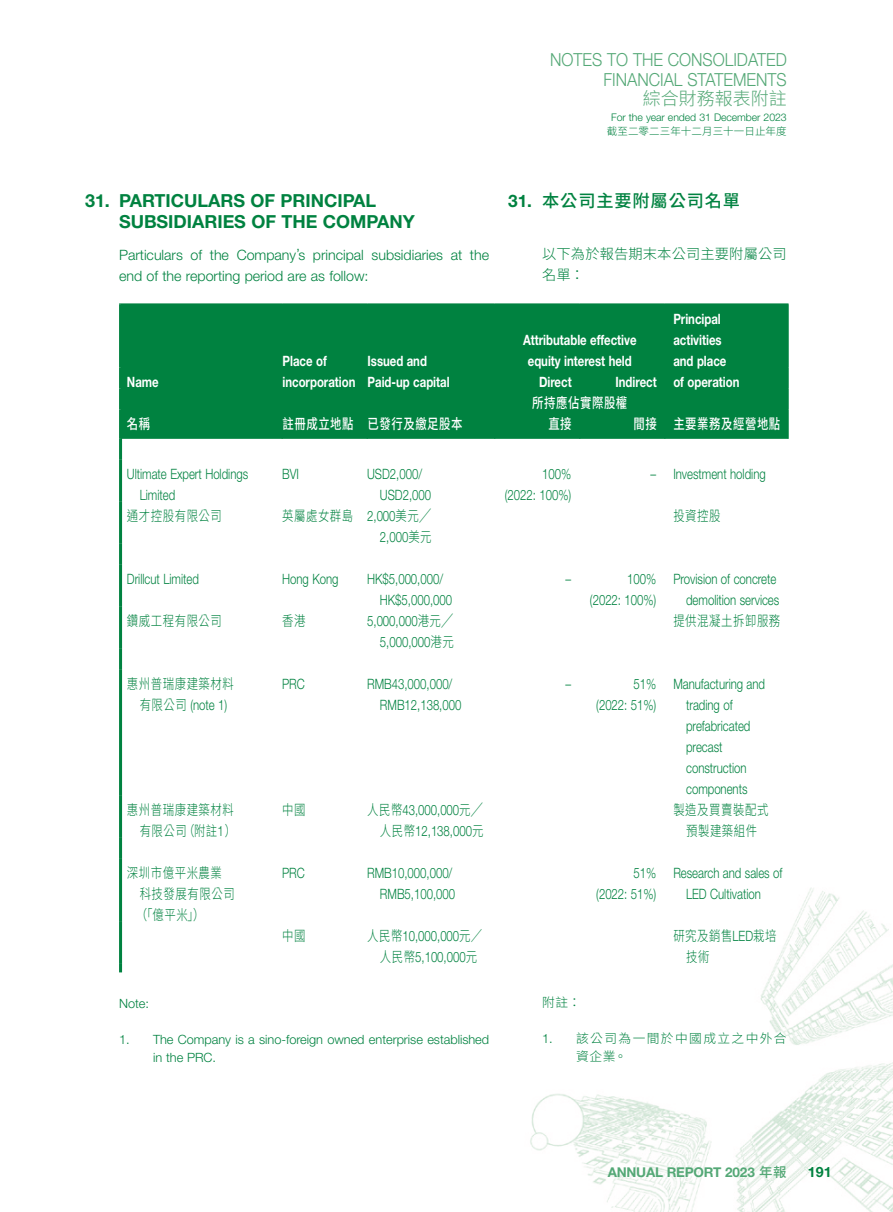
<style>
.page{position:relative;width:893px;height:1212px;background:#fff}
.page>*{position:absolute;margin:0;border:0;box-sizing:border-box;transform-origin:0 0}
.Heading_1{font:700 18px/21px "Helvetica Neue LT Std";color:#008240}
.t1{font:300 18px/20.2px "Helvetica Neue LT Std";color:#54a876;text-align:right;scale:.9 1}
.t2{font:300 18px "Source Han Sans TC";color:#54a876}
.C_Heading_1{font:500 17.25px "Source Han Sans TC";letter-spacing:.05em;color:#008240}
.Body_Text{font:300 14.25px/21px "Helvetica Neue LT Std";color:#008240;scale:.8 1}
.Body_Text-2{font:700 14.25px "Helvetica Neue LT Std";color:#fff;scale:.8 1}
.Body_Text-3{font:300 14.25px/21px "Source Han Sans TC";letter-spacing:.05em;color:#008240;text-align:center;scale:.8 1}
.Body_Text-4{font:300 14.25px/21px "Helvetica Neue LT Std";color:#008240}
.Body_Text-5{font:500 14.25px "Source Han Sans TC";letter-spacing:.05em;color:#fff;scale:.8 1}
.C_Body_Text{font:300 14.25px/21px "Source Han Sans TC";letter-spacing:.01em;color:#008240}
.t3{font:700 14.25px "Helvetica Neue LT Std";color:#008240}
.t4{font:700 13.5px "Helvetica Neue LT Std";letter-spacing:-.015em;color:#54a876}
.Notes{font:300 12.75px/18px "Helvetica Neue LT Std";color:#008240}
.C_Notes{font:300 12.75px/18px "Source Han Sans TC";letter-spacing:.11em;color:#008240}
.t5{font:300 10.5px "Helvetica Neue LT Std";letter-spacing:-.005em;color:#008240}
.t6{font:300 10.5px "Source Han Sans TC";letter-spacing:.01em;color:#008240}
.s1{font-family:"Helvetica Neue LT Std";font-weight:700}
.s2{font-family:"Source Han Sans TC"}
.s3{font-family:"Helvetica Neue LT Std"}
.s4{font-family:"Source Han Sans TC";font-weight:500}
</style>
<div class="page">
<img style="left:119px;top:303px;width:774px;height:909px">
<div style="left:122px;top:305px;width:666px;height:134px;background:#008240"></div>
<hr style="left:367px;top:304px;width:1px;height:63px;background:#008240">
<hr style="left:494px;top:304px;width:1px;height:63px;background:#008240">
<hr style="left:664px;top:304px;width:1px;height:63px;background:#008240">
<svg style="left:579px;top:367px;width:1px;height:21px"></svg>
<svg style="left:367px;top:367px;width:1px;height:42px"></svg>
<svg style="left:494px;top:367px;width:1px;height:42px"></svg>
<svg style="left:664px;top:367px;width:1px;height:42px"></svg>
<hr style="left:367px;top:409px;width:1px;height:30px;background:#008240">
<hr style="left:494px;top:409px;width:1px;height:30px;background:#008240">
<hr style="left:579px;top:409px;width:1px;height:30px;background:#008240">
<hr style="left:664px;top:409px;width:1px;height:30px;background:#008240">
<hr style="left:282px;top:304px;width:85px;height:1px;background:#008240">
<hr style="left:367px;top:304px;width:128px;height:1px;background:#008240">
<hr style="left:495px;top:304px;width:85px;height:1px;background:#008240">
<hr style="left:580px;top:304px;width:85px;height:1px;background:#008240">
<hr style="left:665px;top:304px;width:123px;height:1px;background:#008240">
<hr style="left:788px;top:304px;width:1px;height:63px;background:#008240">
<svg style="left:788px;top:367px;width:1px;height:42px"></svg>
<hr style="left:788px;top:409px;width:1px;height:30px;background:#008240">
<hr style="left:119px;top:304px;width:163px;height:1px;background:#008240">
<hr style="left:282px;top:304px;width:1px;height:63px;background:#008240">
<svg style="left:282px;top:367px;width:1px;height:42px"></svg>
<hr style="left:282px;top:409px;width:1px;height:30px;background:#008240">
<hr style="left:119px;top:304px;width:3px;height:63px;background:#008240">
<hr style="left:119px;top:367px;width:3px;height:21px;background:#008240">
<hr style="left:119px;top:388px;width:3px;height:21px;background:#008240">
<hr style="left:119px;top:409px;width:3px;height:30px;background:#008240">
<hr style="left:119px;top:439px;width:3px;height:21px;background:#008240">
<hr style="left:119px;top:460px;width:3px;height:42px;background:#008240">
<hr style="left:119px;top:502px;width:3px;height:42px;background:#008240">
<hr style="left:119px;top:544px;width:3px;height:21px;background:#008240">
<hr style="left:119px;top:565px;width:3px;height:42px;background:#008240">
<hr style="left:119px;top:607px;width:3px;height:42px;background:#008240">
<hr style="left:119px;top:649px;width:3px;height:21px;background:#008240">
<hr style="left:119px;top:670px;width:3px;height:126px;background:#008240">
<hr style="left:119px;top:796px;width:3px;height:42px;background:#008240">
<hr style="left:119px;top:838px;width:3px;height:21px;background:#008240">
<hr style="left:119px;top:859px;width:3px;height:63px;background:#008240">
<hr style="left:119px;top:922px;width:3px;height:42px;background:#008240">
<svg style="left:119px;top:964px;width:3px;height:8px"></svg>
<p class="t1" style="left:550px;top:49px;width:264px">NOTES TO THE CONSOLIDATED<br>FINANCIAL STATEMENTS</p>
<p class="t2" style="left:643px;top:89px;width:145px">綜合財務報表附註</p>
<p class="t5" style="left:611px;top:110px;width:177px">For the year ended 31 December 2023</p>
<p class="t6" style="left:607px;top:125px;width:181px">截至二零二三年十二月三十一日止年度</p>
<p class="Heading_1" style="left:119px;top:190px;width:297px;text-indent:-34px">31. PARTICULARS OF PRINCIPAL<br>SUBSIDIARIES OF THE COMPANY</p>
<p class="Body_Text-4" style="left:119px;top:244px;width:372px">Particulars of the Company’s principal subsidiaries at the end of the reporting period are as follow:</p>
<p class="Body_Text-2" style="left:127px;top:373px;width:41px">Name</p>
<p class="Body_Text-2" style="left:283px;top:352px;width:57px">Place of</p>
<p class="Body_Text-2" style="left:283px;top:373px;width:93px">incorporation</p>
<p class="Body_Text-2" style="left:368px;top:352px;width:76px">Issued and</p>
<p class="Body_Text-2" style="left:368px;top:373px;width:104px">Paid-up capital</p>
<p class="C_Heading_1" style="left:508px;top:190px;width:234px"><span class="s1">31.</span> 本公司主要附屬公司名單</p>
<p class="C_Body_Text" style="left:542px;top:244px;width:246px">以下為於報告期末本公司主要附屬公司名單：</p>
<p class="Body_Text-2" style="left:523px;top:331px;width:143px">Attributable effective</p>
<p class="Body_Text-2" style="left:528px;top:352px;width:132px">equity interest held</p>
<p class="Body_Text-2" style="left:673px;top:310px;width:61px">Principal</p>
<p class="Body_Text-2" style="left:673px;top:331px;width:62px">activities</p>
<p class="Body_Text-2" style="left:673px;top:352px;width:68px">and place</p>
<p class="Body_Text-2" style="left:539px;top:373px;width:42px">Direct</p>
<p class="Body_Text-2" style="left:615px;top:373px;width:53px">Indirect</p>
<p class="Body_Text-2" style="left:673px;top:373px;width:84px">of operation</p>
<p class="Body_Text-5" style="left:532px;top:394px;width:120px">所持應佔實際股權</p>
<p class="Body_Text-5" style="left:127px;top:415px;width:31px">名稱</p>
<p class="Body_Text-5" style="left:283px;top:415px;width:90px">註冊成立地點</p>
<p class="Body_Text-5" style="left:368px;top:415px;width:120px">已發行及繳足股本</p>
<p class="Body_Text-5" style="left:548px;top:415px;width:31px">直接</p>
<p class="Body_Text-5" style="left:633px;top:415px;width:31px">間接</p>
<p class="Body_Text-5" style="left:673px;top:415px;width:135px">主要業務及經營地點</p>
<p class="Body_Text" style="left:140px;top:463px;width:137px;text-indent:-13px">Ultimate Expert Holdings<br>Limited</p>
<p class="Body_Text" style="left:282px;top:463px;width:23px">BVI</p>
<p class="Body_Text" style="left:380px;top:463px;width:65px;text-indent:-13px">USD2,000/<br>USD2,000</p>
<p class="Body_Text" style="left:542px;top:463px;width:38px">100%</p>
<p class="Body_Text" style="left:651px;top:463px;width:9px">–</p>
<p class="Body_Text" style="left:673px;top:463px;width:117px">Investment holding</p>
<p class="Body_Text" style="left:505px;top:484px;width:85px">(2022: 100%)</p>
<p class="Body_Text-3" style="left:127px;top:506px;width:120px">通才控股有限公司</p>
<p class="Body_Text-3" style="left:282px;top:506px;width:90px">英屬處女群島</p>
<p class="Body_Text" style="left:367px;top:505px;width:82px;text-align:right">2,000<span class="s2">美元╱<br></span>2,000<span class="s2">美元</span></p>
<p class="Body_Text-3" style="left:673px;top:506px;width:61px">投資控股</p>
<p class="Body_Text" style="left:127px;top:568px;width:91px">Drillcut Limited</p>
<p class="Body_Text" style="left:282px;top:568px;width:72px">Hong Kong</p>
<p class="Body_Text" style="left:380px;top:568px;width:92px;text-indent:-13px">HK$5,000,000/<br>HK$5,000,000</p>
<p class="Body_Text" style="left:566px;top:568px;width:9px">–</p>
<p class="Body_Text" style="left:627px;top:568px;width:38px">100%</p>
<p class="Body_Text" style="left:673px;top:568px;width:134px;text-align:right">Provision of concrete demolition services</p>
<p class="Body_Text" style="left:590px;top:589px;width:85px">(2022: 100%)</p>
<p class="Body_Text-3" style="left:127px;top:611px;width:120px">鑽威工程有限公司</p>
<p class="Body_Text-3" style="left:282px;top:611px;width:31px">香港</p>
<p class="Body_Text" style="left:367px;top:610px;width:110px;text-align:right">5,000,000<span class="s2">港元╱<br></span>5,000,000<span class="s2">港元</span></p>
<p class="Body_Text-3" style="left:673px;top:611px;width:135px">提供混凝土拆卸服務</p>
<p class="Body_Text-3" style="left:127px;top:674px;width:135px">惠州普瑞康建築材料有限公司 <span class="s3">(note 1)</span></p>
<p class="Body_Text" style="left:282px;top:673px;width:30px">PRC</p>
<p class="Body_Text" style="left:380px;top:673px;width:103px;text-indent:-13px">RMB43,000,000/<br>RMB12,138,000</p>
<p class="Body_Text" style="left:566px;top:673px;width:9px">–</p>
<p class="Body_Text" style="left:634px;top:673px;width:30px">51%</p>
<p class="Body_Text" style="left:686px;top:673px;width:100px;text-indent:-13px">Manufacturing and trading of prefabricated precast construction components</p>
<p class="Body_Text" style="left:596px;top:694px;width:77px">(2022: 51%)</p>
<p class="Body_Text-3" style="left:127px;top:800px;width:138px;text-align:right">惠州普瑞康建築材料有限公司（附註<span class="s3">1</span>）</p>
<p class="Body_Text-3" style="left:282px;top:800px;width:31px">中國</p>
<p class="Body_Text" style="left:367px;top:799px;width:147px;text-align:right"><span class="s2">人民幣</span>43,000,000<span class="s2">元╱人民幣</span>12,138,000<span class="s2">元</span></p>
<p class="Body_Text-3" style="left:673px;top:800px;width:120px">製造及買賣裝配式預製建築組件</p>
<p class="Body_Text-3" style="left:136px;top:863px;width:125px;text-align:left;text-indent:-9px">深圳市億平米農業科技發展有限公司（「億平米」）</p>
<p class="Body_Text" style="left:282px;top:862px;width:30px">PRC</p>
<p class="Body_Text" style="left:367px;top:862px;width:111px;text-align:right">RMB10,000,000/<br>RMB5,100,000</p>
<p class="Body_Text" style="left:634px;top:862px;width:30px">51%</p>
<p class="Body_Text" style="left:686px;top:862px;width:122px;text-indent:-13px">Research and sales of<br>LED Cultivation</p>
<p class="Body_Text" style="left:596px;top:883px;width:77px">(2022: 51%)</p>
<p class="Body_Text-3" style="left:282px;top:926px;width:31px">中國</p>
<p class="Body_Text" style="left:367px;top:925px;width:145px;text-align:center"><span class="s2">人民幣</span>10,000,000<span class="s2">元／人民幣</span>5,100,000<span class="s2">元</span></p>
<p class="Body_Text-3" style="left:686px;top:926px;width:114px;text-align:left;text-indent:-13px">研究及銷售<span class="s3">LED</span>栽培技術</p>
<p class="Notes" style="left:119px;top:994px;width:31px">Note:</p>
<p class="Notes" style="left:153px;top:1030px;width:338px;text-indent:-34px">1. The Company is a sino-foreign owned enterprise established in the PRC.</p>
<p class="C_Notes" style="left:542px;top:993px;width:40px">附註：</p>
<p class="C_Notes" style="left:576px;top:1029px;width:212px;text-indent:-34px"><span class="s3">1.</span> 該公司為一間於中國成立之中外合資企業。</p>
<p class="t4" style="left:608px;top:1163px;width:180px">ANNUAL REPORT 2023 <span class="s4">年報</span></p>
<p class="t3" style="left:808px;top:1163px;width:25px">191</p>
</div>
